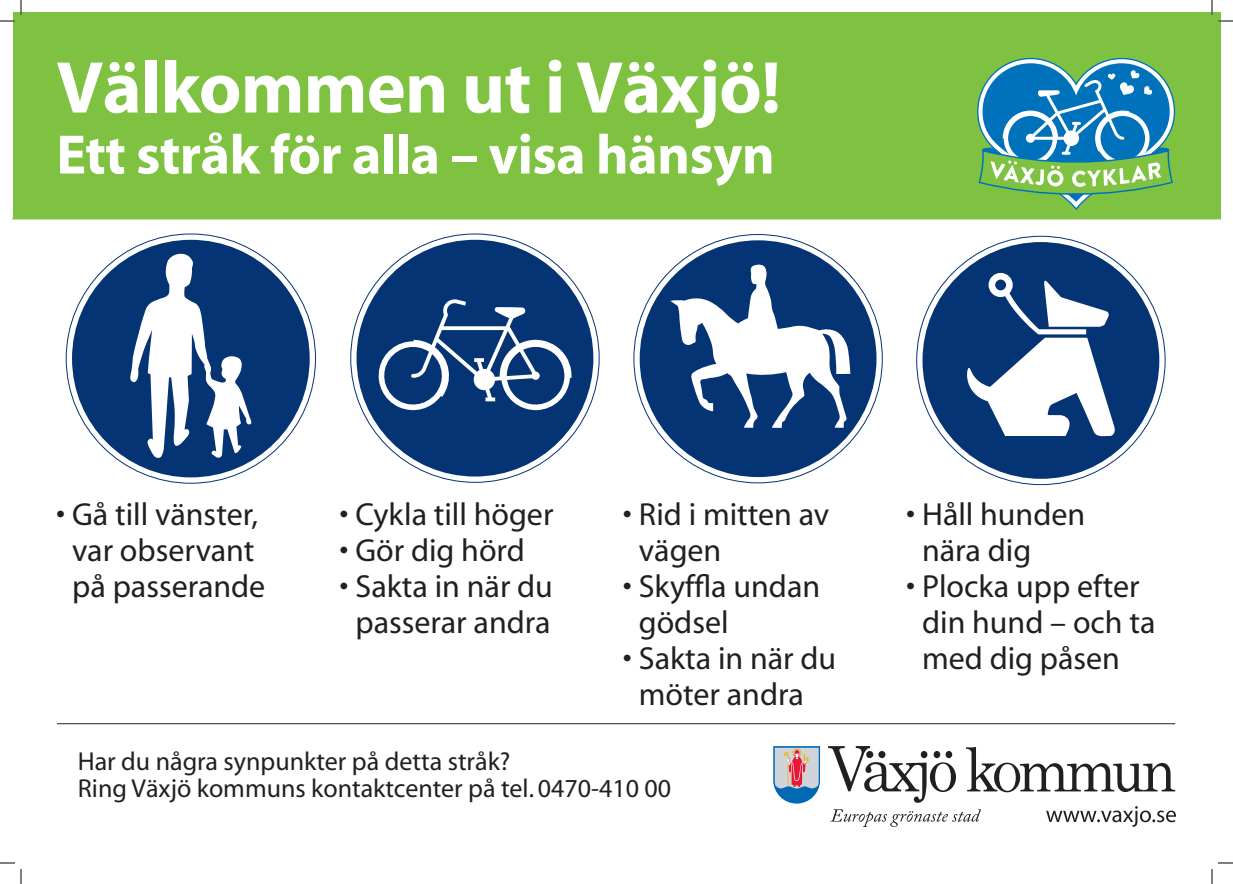
<style>
.page{position:relative;width:1233px;height:884px;background:#fff}
.page>*{position:absolute;margin:0;border:0;box-sizing:border-box;transform-origin:0 0}
.t1{font:700 74px "Myriad";letter-spacing:-.01em;color:#fff}
.t2{font:700 56px "Myriad";letter-spacing:-.01em;color:#fff}
.t3{font:32px/36px "Myriad";color:#231f20}
.t4{font:26px/27px "Myriad";color:#231f20}
</style>
<div class="page">
<div style="left:12px;top:12px;width:1208px;height:207px;background:#7fc241"></div>
<svg style="left:828px;top:746px;width:128px;height:57px"></svg>
<div style="left:945px;top:751px;width:7px;height:7px;background:#231f20;border-radius:50%"></div>
<div style="left:933px;top:751px;width:7px;height:7px;background:#231f20;border-radius:50%"></div>
<div style="left:920px;top:751px;width:7px;height:7px;background:#231f20;border-radius:50%"></div>
<svg style="left:773px;top:746px;width:47px;height:57px"></svg>
<svg style="left:966px;top:747px;width:209px;height:45px"></svg>
<svg style="left:1046px;top:806px;width:130px;height:21px"></svg>
<svg style="left:830px;top:809px;width:151px;height:18px"></svg>
<hr style="left:57px;top:723px;width:1118px;height:1px;background:#231f20">
<svg style="left:351px;top:234px;width:248px;height:248px"></svg>
<div style="left:356px;top:240px;width:237px;height:236px;background:#053474;border-radius:50%"></div>
<svg style="left:378px;top:299px;width:194px;height:112px"></svg>
<svg style="left:66px;top:234px;width:249px;height:249px"></svg>
<div style="left:72px;top:240px;width:238px;height:237px;background:#053474;border-radius:50%"></div>
<svg style="left:130px;top:253px;width:121px;height:205px"></svg>
<svg style="left:634px;top:235px;width:248px;height:248px"></svg>
<div style="left:639px;top:240px;width:237px;height:237px;background:#053474;border-radius:50%"></div>
<svg style="left:670px;top:264px;width:180px;height:164px"></svg>
<svg style="left:916px;top:236px;width:249px;height:249px"></svg>
<div style="left:922px;top:242px;width:237px;height:237px;background:#053474;border-radius:50%"></div>
<svg style="left:947px;top:277px;width:168px;height:160px"></svg>
<div style="left:988px;top:273px;width:24px;height:24px;border:7px solid #fff;border-radius:50%"></div>
<svg style="left:976px;top:57px;width:199px;height:153px"></svg>
<svg style="left:1218px;top:20px;width:15px;height:2px"></svg>
<svg style="left:1218px;top:862px;width:15px;height:2px"></svg>
<svg style="left:0;top:0;width:22px;height:22px"></svg>
<svg style="left:0;top:862px;width:22px;height:22px"></svg>
<svg style="left:1211px;top:0;width:1px;height:15px"></svg>
<svg style="left:1211px;top:869px;width:1px;height:15px"></svg>
<h1 class="t1" style="left:56px;top:50px;width:726px">Välkommen ut i Växjö!</h1>
<h2 class="t2" style="left:56px;top:126px;width:720px">Ett stråk för alla – visa hänsyn</h2>
<p class="t3" style="left:56px;top:498px;width:210px;text-align:center">• Gå till vänster, var observant på passerande</p>
<p class="t3" style="left:339px;top:498px;width:215px">• Cykla till höger</p>
<p class="t3" style="left:339px;top:534px;width:187px">• Gör dig hörd</p>
<p class="t3" style="left:339px;top:570px;width:215px;text-align:center">• Sakta in när du passerar andra</p>
<p class="t3" style="left:639px;top:498px;width:192px;text-indent:-16px">• Rid i mitten av vägen</p>
<p class="t3" style="left:639px;top:570px;width:183px;text-indent:-16px">• Skyffla undan gödsel</p>
<p class="t3" style="left:623px;top:642px;width:215px;text-align:center">• Sakta in när du möter andra</p>
<p class="t4" style="left:78px;top:749px;width:595px">Har du några synpunkter på detta stråk?<br>Ring Växjö kommuns kontaktcenter på tel. 0470-410 00</p>
<p class="t3" style="left:922px;top:498px;width:165px;text-indent:-16px">• Håll hunden nära dig</p>
<p class="t3" style="left:922px;top:570px;width:235px;text-indent:-16px">• Plocka upp efter din hund – och ta med dig påsen</p>
</div>
